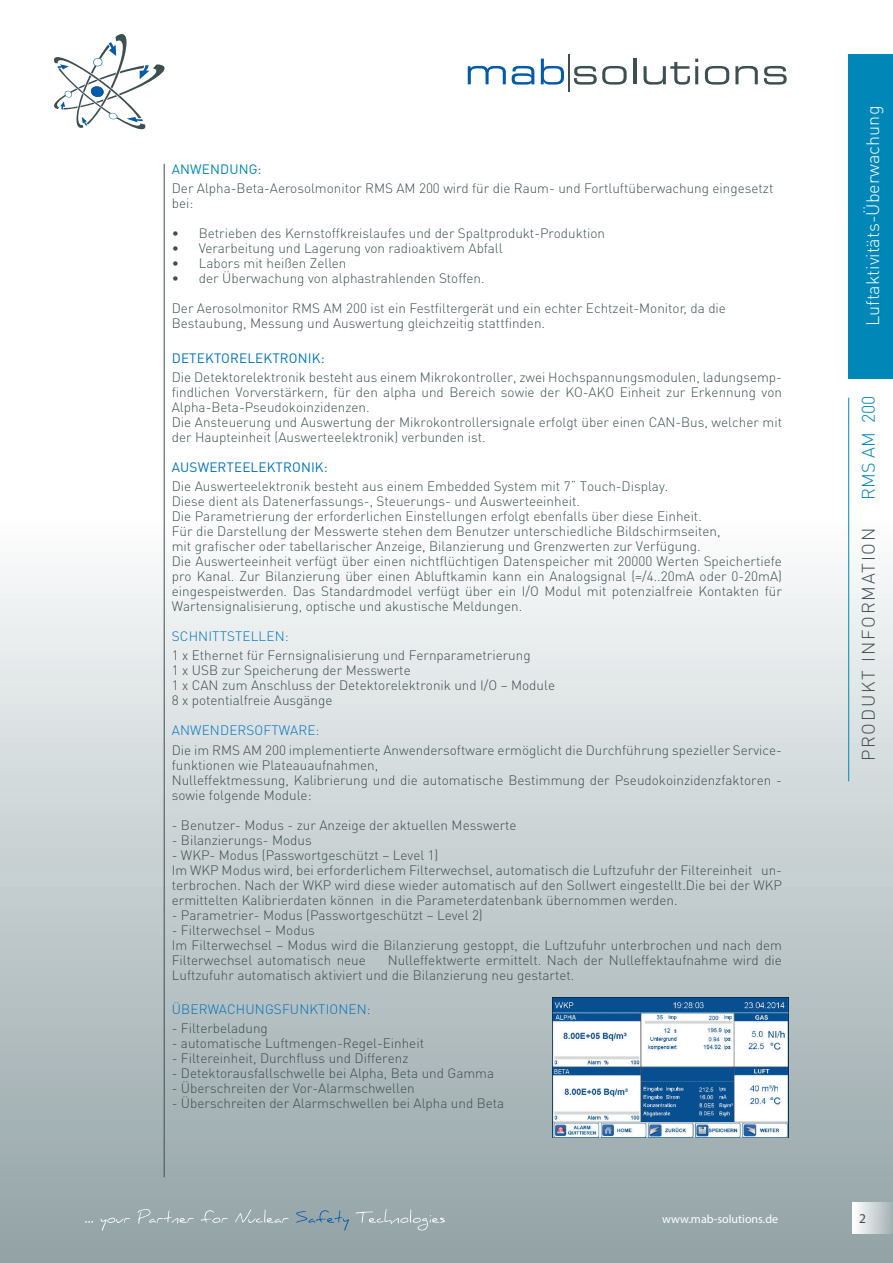
<style>
.page{position:relative;width:893px;height:1263px;background:#fff}
.page>*{position:absolute;margin:0;border:0;box-sizing:border-box;transform-origin:0 0}
.t1{font:300 18px "DIN Pro";color:#fff}
.t2{font:300 18px "DIN Pro";letter-spacing:.1em;color:#3d4f51}
.t3{font:300 18px "DIN Pro";color:#0087b8}
.t4{font:300 13.5px/15px "DIN Pro";color:#3d4f51}
.t5{font:300 13.5px "DIN Pro";letter-spacing:.01em;color:#0073bc}
.t6{font:13.5px "DIN Pro";letter-spacing:.01em;color:#0073bc}
.t7{font:13.5px "DIN Pro";letter-spacing:.01em;color:#0087b8}
.t8{font:13.5px "Myriad Pro";color:#3d4f51}
.t9{font:12px "Myriad Pro";color:#fff}
</style>
<div class="page">
<div style="left:0;top:512px;width:893px;height:751px;background:linear-gradient(to bottom,#fcfcfd,#90a1a4)"></div>
<div style="left:853px;top:1203px;width:40px;height:31px;background:linear-gradient(to right,#fff,#a5b3b5)"></div>
<hr style="left:164px;top:164px;width:1px;height:1013px;background:#3d4f51">
<svg style="left:468px;top:66px;width:38px;height:18px"></svg>
<svg style="left:512px;top:66px;width:22px;height:19px"></svg>
<svg style="left:541px;top:59px;width:23px;height:26px"></svg>
<svg style="left:574px;top:66px;width:53px;height:19px"></svg>
<hr style="left:633px;top:59px;width:3px;height:25px;background:#3d4f51">
<svg style="left:644px;top:59px;width:54px;height:26px"></svg>
<svg style="left:705px;top:66px;width:24px;height:19px"></svg>
<svg style="left:735px;top:66px;width:23px;height:18px"></svg>
<svg style="left:764px;top:66px;width:23px;height:19px"></svg>
<hr style="left:569px;top:54px;width:1px;height:37px;background:#3d4f51">
<svg style="left:85px;top:1221px;width:8px;height:2px"></svg>
<svg style="left:101px;top:1217px;width:29px;height:13px"></svg>
<svg style="left:138px;top:1209px;width:56px;height:15px"></svg>
<svg style="left:201px;top:1210px;width:27px;height:13px"></svg>
<svg style="left:235px;top:1209px;width:54px;height:14px"></svg>
<svg style="left:296px;top:1210px;width:53px;height:20px"></svg>
<svg style="left:356px;top:1209px;width:89px;height:21px;background:#a1afb2"></svg>
<svg style="left:54px;top:34px;width:111px;height:95px"></svg>
<hr style="left:848px;top:398px;width:1px;height:383px;background:#0087b8">
<div style="left:848px;top:54px;width:45px;height:324px;background:#0087b8"></div>
<img style="left:553px;top:998px;width:235px;height:139px">
<p class="t7" style="left:172px;top:160px;width:91px">ANWENDUNG:</p>
<p class="t4" style="left:172px;top:180px;width:603px">Der Alpha-Beta-Aerosolmonitor RMS AM 200 wird für die Raum- und Fortluftüberwachung eingesetzt bei:</p>
<p class="t4" style="left:172px;top:225px;width:435px">• Betrieben des Kernstoffkreislaufes und der Spaltprodukt-Produktion</p>
<p class="t4" style="left:172px;top:240px;width:332px">• Verarbeitung und Lagerung von radioaktivem Abfall</p>
<p class="t4" style="left:172px;top:255px;width:176px">• Labors mit heißen Zellen</p>
<p class="t4" style="left:172px;top:270px;width:314px">• der Überwachung von alphastrahlenden Stoffen.</p>
<p class="t4" style="left:172px;top:300px;width:556px">Der Aerosolmonitor RMS AM 200 ist ein Festfiltergerät und ein echter Echtzeit-Monitor, da die<br>Bestaubung, Messung und Auswertung gleichzeitig stattfinden.</p>
<p class="t6" style="left:172px;top:348px;width:154px">DETEKTORELEKTRONIK:</p>
<p class="t4" style="left:172px;top:369px;width:612px">Die Detektorelektronik besteht aus einem Mikrokontroller, zwei Hochspannungsmodulen, ladungsemp&shy;findlichen Vorverstärkern, für den alpha und Bereich sowie der KO-AKO Einheit zur Erkennung von Alpha-Beta-Pseudokoinzidenzen.<br>Die Ansteuerung und Auswertung der Mikrokontrollersignale erfolgt über einen CAN-Bus, welcher mit der Haupteinheit (Auswerteelektronik) verbunden ist.</p>
<p class="t6" style="left:172px;top:458px;width:157px">AUSWERTEELEKTRONIK:</p>
<p class="t4" style="left:172px;top:478px;width:612px">Die Auswerteelektronik besteht aus einem Embedded System mit 7“ Touch-Display.<br>Diese dient als Datenerfassungs-, Steuerungs- und Auswerteeinheit.<br>Die Parametrierung der erforderlichen Einstellungen erfolgt ebenfalls über diese Einheit.<br>Für die Darstellung der Messwerte stehen dem Benutzer unterschiedliche Bildschirmseiten,<br>mit grafischer oder tabellarischer Anzeige, Bilanzierung und Grenzwerten zur Verfügung.<br>Die Auswerteeinheit verfügt über einen nichtflüchtigen Datenspeicher mit 20000 Werten Speichertiefe pro Kanal. Zur Bilanzierung über einen Abluftkamin kann ein Analogsignal (=/4..20mA oder 0-20mA) eingespeistwerden. Das Standardmodel verfügt über ein I/O Modul mit potenzialfreie Kontakten für Wartensignalisierung, optische und akustische Meldungen.</p>
<p class="t5" style="left:172px;top:627px;width:118px">SCHNITTSTELLEN:</p>
<p class="t4" style="left:172px;top:647px;width:385px">1 x Ethernet für Fernsignalisierung und Fernparametrierung<br>1 x USB zur Speicherung der Messwerte<br>1 x CAN zum Anschluss der Detektorelektronik und I/O – Module 8 x potentialfreie Ausgänge</p>
<p class="t5" style="left:172px;top:721px;width:149px">ANWENDERSOFTWARE:</p>
<p class="t4" style="left:172px;top:742px;width:612px">Die im RMS AM 200 implementierte Anwendersoftware ermöglicht die Durchführung spezieller Service&shy;funktionen wie Plateauaufnahmen,<br>Nulleffektmessung, Kalibrierung und die automatische Bestimmung der Pseudokoinzidenzfaktoren - sowie folgende Module:</p>
<p class="t4" style="left:172px;top:817px;width:346px">- Benutzer- Modus - zur Anzeige der aktuellen Messwerte</p>
<p class="t4" style="left:172px;top:832px;width:141px">- Bilanzierungs- Modus</p>
<p class="t4" style="left:172px;top:847px;width:612px">- WKP- Modus (Passwortgeschützt – Level 1)<br>Im WKP Modus wird, bei erforderlichem Filterwechsel, automatisch die Luftzufuhr der Filtereinheit un&shy;terbrochen. Nach der WKP wird diese wieder automatisch auf den Sollwert eingestellt.Die bei der WKP ermittelten Kalibrierdaten können in die Parameterdatenbank übernommen werden.</p>
<p class="t4" style="left:172px;top:907px;width:312px">- Parametrier- Modus (Passwortgeschützt – Level 2)</p>
<p class="t4" style="left:172px;top:922px;width:612px">- Filterwechsel – Modus<br>Im Filterwechsel – Modus wird die Bilanzierung gestoppt, die Luftzufuhr unterbrochen und nach dem<br>Filterwechsel automatisch neue</p>
<p class="t4" style="left:172px;top:952px;width:612px;text-indent:216px">Nulleffektwerte ermittelt. Nach der Nulleffektaufnahme wird die<br>Luftzufuhr automatisch aktiviert und die Bilanzierung neu gestartet.</p>
<p class="t5" style="left:172px;top:1000px;width:200px">ÜBERWACHUNGSFUNKTIONEN:</p>
<p class="t4" style="left:172px;top:1020px;width:98px">- Filterbeladung</p>
<p class="t4" style="left:172px;top:1035px;width:254px">- automatische Luftmengen-Regel-Einheit</p>
<p class="t4" style="left:172px;top:1050px;width:238px">- Filtereinheit, Durchfluss und Differenz</p>
<p class="t4" style="left:172px;top:1065px;width:324px">- Detektorausfallschwelle bei Alpha, Beta und Gamma</p>
<p class="t4" style="left:172px;top:1080px;width:244px">- Überschreiten der Vor-Alarmschwellen</p>
<p class="t4" style="left:172px;top:1095px;width:334px">- Überschreiten der Alarmschwellen bei Alpha und Beta</p>
<p class="t9" style="left:662px;top:1212px;width:117px">www.mab-solutions.de</p>
<h1 class="t1" style="left:860px;top:326px;width:222px;rotate:-90deg">Luftaktivitäts-Überwachung</h1>
<h1 class="t3" style="left:856px;top:500px;width:106px;rotate:-90deg">RMS AM 200</h1>
<h1 class="t2" style="left:856px;top:761px;width:235px;rotate:-90deg">PRODUKT INFORMATION</h1>
<p class="t8" style="left:859px;top:1210px;width:8px">2</p>
</div>
